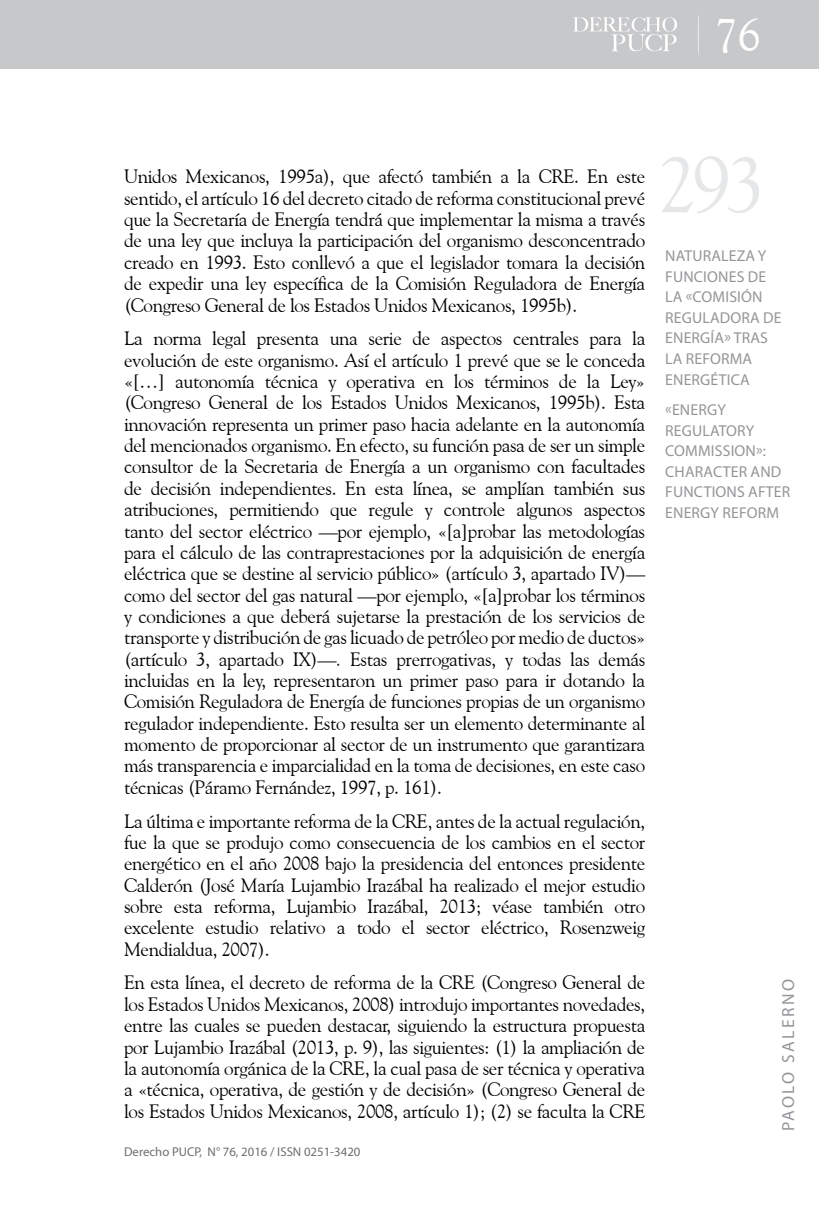
<style>
.page{position:relative;width:819px;height:1206px;background:#fff}
.page>*{position:absolute;margin:0;border:0;box-sizing:border-box;transform-origin:0 0}
.t1{font:78.75px "Goudy Old Style BT";color:#e6e7e8}
.t2{font:46.38px "Goudy Old Style BT";color:#fff}
.t3{font:19.25px/21.3px "Goudy Old Style BT";letter-spacing:-.02em;color:#000;text-align:justify}
.t4{font:17.5px "Myriad Pro";letter-spacing:.14em;color:#939598}
.t5{font:15.75px/20.7px "Myriad Pro";letter-spacing:.01em;color:#939598}
.t6{font:12.78px "Myriad Pro";color:#6d6e71}
.s1{font-style:italic}
</style>
<div class="page">
<div style="left:0;top:0;width:819px;height:69px;background:#c7c8ca"></div>
<svg style="left:573px;top:17px;width:104px;height:34px"></svg>
<h2 class="t2" style="left:714px;top:6px;width:47px">76</h2>
<p class="t3" style="left:124px;top:166px;width:522px">Unidos Mexicanos, 1995a), que afectó también a la CRE. En este sentido, el artículo 16 del decreto citado de reforma constitucional prevé que la Secretaría de Energía tendrá que implementar la misma a través de una ley que incluya la participación del organismo desconcentrado creado en 1993. Esto conllevó a que el legislador tomara la decisión de expedir una ley específica de la Comisión Reguladora de Energía (Congreso General de los Estados Unidos Mexicanos, 1995b).</p>
<p class="t3" style="left:124px;top:327px;width:522px">La norma legal presenta una serie de aspectos centrales para la evolución de este organismo. Así el artículo 1 prevé que se le conceda «[…] autonomía técnica y operativa en los términos de la Ley» (Congreso General de los Estados Unidos Mexicanos, 1995b). Esta innovación representa un primer paso hacia adelante en la autonomía del mencionados organismo. En efecto, su función pasa de ser un simple consultor de la Secretaria de Energía a un organismo con facultades de decisión independientes. En esta línea, se amplían también sus atribuciones, permitiendo que regule y controle algunos aspectos tanto del sector eléctrico —por ejemplo, «[a]probar las metodologías para el cálculo de las contraprestaciones por la adquisición de energía eléctrica que se destine al servicio público» (artículo 3, apartado IV)— como del sector del gas natural —por ejemplo, «[a]probar los términos y condiciones a que deberá sujetarse la prestación de los servicios de transporte y distribución de gas licuado de petróleo por medio de ductos» (artículo 3, apartado IX)—<span class="s1">.</span> Estas prerrogativas, y todas las demás incluidas en la ley, representaron un primer paso para ir dotando la Comisión Reguladora de Energía de funciones propias de un organismo regulador independiente. Esto resulta ser un elemento determinante al momento de proporcionar al sector de un instrumento que garantizara más transparencia e imparcialidad en la toma de decisiones, en este caso técnicas (Páramo Fernández, 1997, p. 161).</p>
<p class="t3" style="left:124px;top:810px;width:522px">La última e importante reforma de la CRE, antes de la actual regulación, fue la que se produjo como consecuencia de los cambios en el sector energético en el año 2008 bajo la presidencia del entonces presidente Calderón (José María Lujambio Irazábal ha realizado el mejor estudio sobre esta reforma, Lujambio Irazábal, 2013; véase también otro excelente estudio relativo a todo el sector eléctrico, Rosenzweig Mendialdua, 2007).</p>
<p class="t3" style="left:124px;top:971px;width:522px">En esta línea, el decreto de reforma de la CRE (Congreso General de los Estados Unidos Mexicanos, 2008) introdujo importantes novedades, entre las cuales se pueden destacar, siguiendo la estructura propuesta por Lujambio Irazábal (2013, p. 9), las siguientes: (1) la ampliación de la autonomía orgánica de la CRE, la cual pasa de ser técnica y operativa a «técnica, operativa, de gestión y de decisión» (Congreso General de los Estados Unidos Mexicanos, 2008, artículo 1); (2) se faculta la CRE</p>
<p class="t6" style="left:124px;top:1144px;width:238px">Derecho PUCP, N° 76, 2016 / ISSN 0251-3420</p>
<h1 class="t1" style="left:657px;top:136px;width:109px">293</h1>
<p class="t5" style="left:665px;top:245px;width:118px">NATURALEZA Y<br>FUNCIONES DE<br>LA «COMISIÓN<br>REGULADORA DE<br>ENERGÍA» TRAS<br>LA REFORMA<br>ENERGÉTICA</p>
<p class="t5" style="left:665px;top:399px;width:126px">«ENERGY<br>REGULATORY<br>COMMISSION»:<br>CHARACTER AND<br>FUNCTIONS AFTER<br>ENERGY REFORM</p>
<p class="t4" style="left:777px;top:1131px;width:153px;rotate:-90deg">PAOLO SALERNO</p>
</div>
